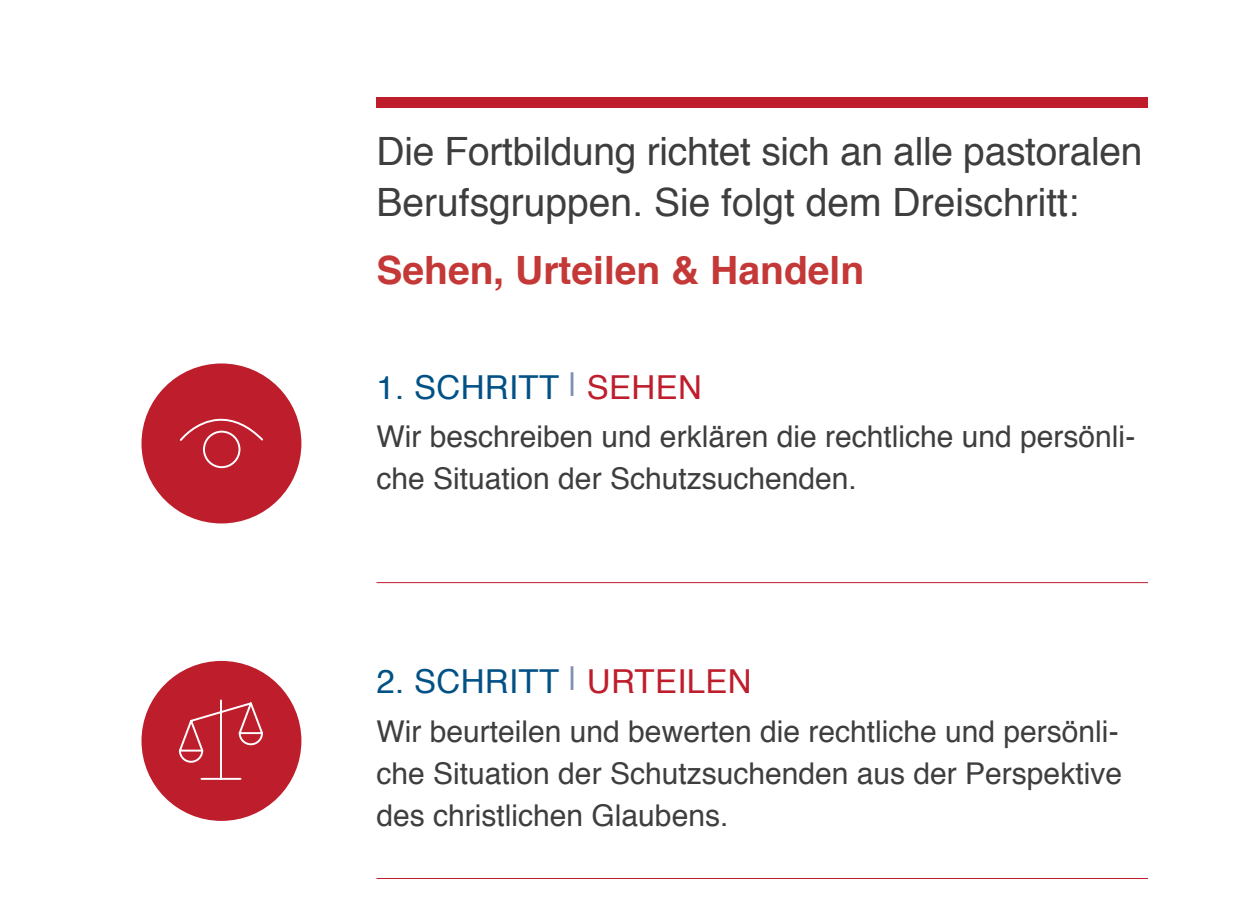
<style>
.page{position:relative;width:1256px;height:908px;background:#fff}
.page>*{position:absolute;margin:0;border:0;box-sizing:border-box;transform-origin:0 0}
.t1{font:39px/51px "Helvetica";color:#3e3e3f}
.t2{font:700 39px "Helvetica";color:#c43938}
.t3{font:33px "Helvetica";letter-spacing:.01em;color:#015186}
.t4{font:33px "Helvetica";letter-spacing:.01em;color:#be1d2c}
.t5{font:30px/42px "Helvetica";color:#3e3e3f}
.s1{color:#8191b4}
</style>
<div class="page">
<hr style="left:376px;top:877px;width:772px;height:1px;background:#be1d2c">
<div style="left:376px;top:97px;width:772px;height:11px;background:#be1d2c"></div>
<hr style="left:376px;top:582px;width:772px;height:1px;background:#be1d2c">
<div style="left:141px;top:363px;width:160px;height:160px;background:#be1d2c;border-radius:50%"></div>
<svg style="left:180px;top:418px;width:83px;height:51px"></svg>
<div style="left:141px;top:660px;width:160px;height:160px;background:#be1d2c;border-radius:50%"></div>
<svg style="left:178px;top:699px;width:85px;height:81px"></svg>
<h1 class="t1" style="left:376px;top:127px;width:767px">Die Fortbildung richtet sich an alle pastoralen<br>Berufsgruppen. Sie folgt dem Dreischritt:</h1>
<h1 class="t2" style="left:376px;top:238px;width:489px">Sehen, Urteilen &amp; Handeln</h1>
<p class="t3" style="left:376px;top:362px;width:105px">1. Schritt</p>
<p class="t4" style="left:568px;top:362px;width:135px"><span class="s1">|</span> Sehen</p>
<p class="t5" style="left:376px;top:416px;width:760px">Wir beschreiben und erklären die rechtliche und persönli&shy;che Situation der Schutzsuchenden.</p>
<p class="t3" style="left:376px;top:656px;width:105px">2. Schritt</p>
<p class="t4" style="left:568px;top:656px;width:185px"><span class="s1">|</span> Urteilen</p>
<p class="t5" style="left:376px;top:710px;width:747px;text-align:justify">Wir beurteilen und bewerten die rechtliche und persönli&shy;che Situation der Schutzsuchenden aus der Perspektive des christlichen Glaubens.</p>
</div>
